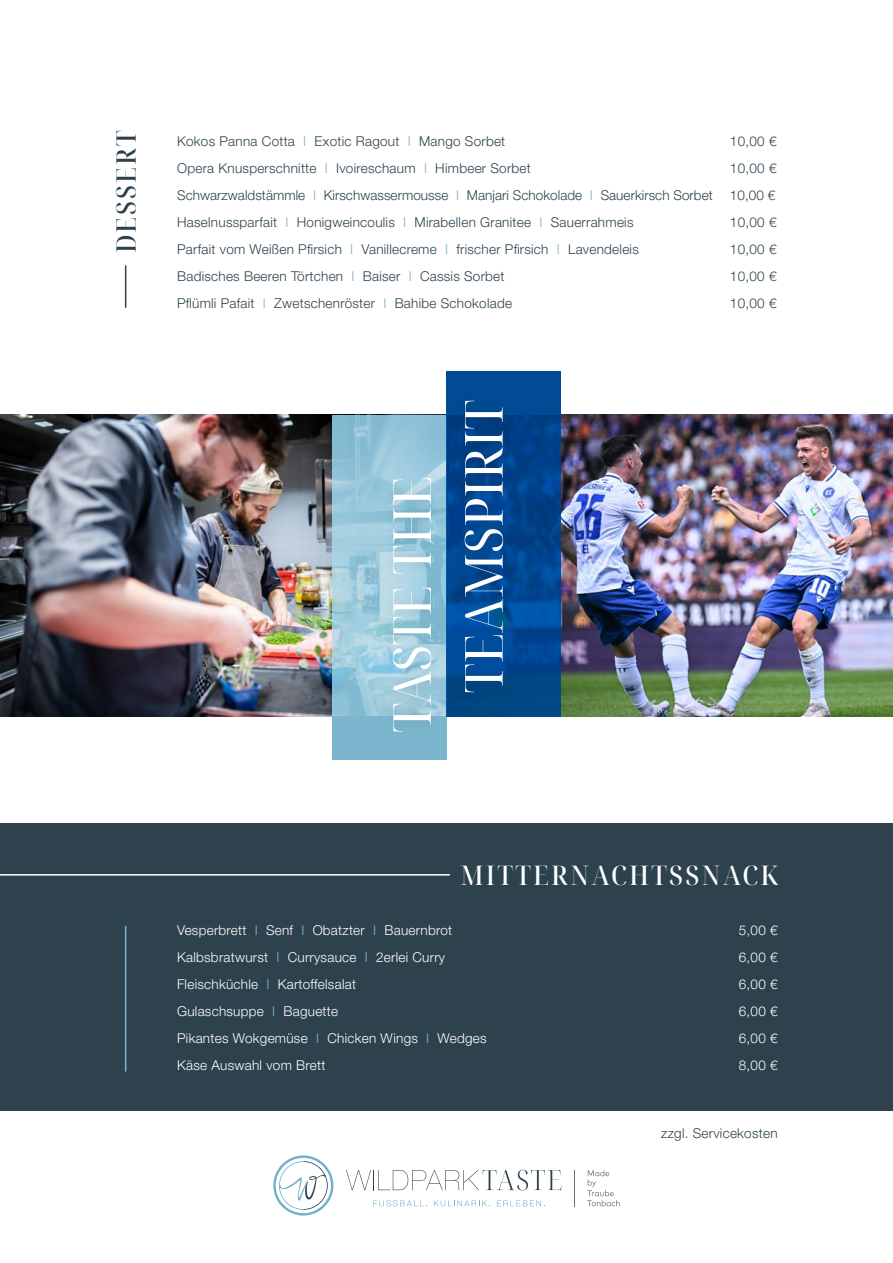
<style>
.page{position:relative;width:893px;height:1263px;background:#fff}
.page>*{position:absolute;margin:0;border:0;box-sizing:border-box;transform-origin:0 0}
.t1{font:semi-condensed 52.5px "Noto Serif Display";color:#fff}
.t2{font:500 semi-condensed 27px "Noto Serif Display";letter-spacing:.08em;color:#fff}
.t3{font:500 semi-condensed 27px "Noto Serif Display";letter-spacing:.08em;color:#2d424d}
.t4{font:300 13.5px "Helvetica Neue LT Pro";letter-spacing:.02em;color:#2d424d}
.t5{font:300 13.5px "Helvetica Neue LT Pro";letter-spacing:.02em;color:#fff}
.s1{color:#7bb6ce}
</style>
<div class="page">
<img style="left:0;top:415px;width:893px;height:301px">
<div style="left:332px;top:716px;width:114px;height:43px;background:#7bb6ce"></div>
<svg style="left:332px;top:415px;width:114px;height:301px;background:#98c7da"></svg>
<svg style="left:446px;top:415px;width:115px;height:301px;background:#00468e"></svg>
<div style="left:446px;top:372px;width:115px;height:43px;background:#004b93"></div>
<div style="left:383px;top:467px;width:58px;height:275px;background:#2c3840;opacity:.15"></div>
<div style="left:454px;top:390px;width:59px;height:312px;background:#2c3840;opacity:.2"></div>
<hr style="left:125px;top:265px;width:1px;height:43px;background:#2d424d">
<div style="left:0;top:823px;width:893px;height:288px;background:#2d424d"></div>
<hr style="left:125px;top:926px;width:1px;height:145px;background:#7bb6ce">
<hr style="left:0;top:874px;width:450px;height:1px;background:#fff">
<svg style="left:346px;top:1170px;width:215px;height:20px"></svg>
<svg style="left:373px;top:1200px;width:54px;height:6px"></svg>
<svg style="left:434px;top:1200px;width:56px;height:6px"></svg>
<svg style="left:497px;top:1200px;width:48px;height:6px"></svg>
<svg style="left:273px;top:1155px;width:60px;height:60px"></svg>
<hr style="left:574px;top:1170px;width:1px;height:36px;background:#6c6c6f">
<svg style="left:587px;top:1170px;width:33px;height:36px"></svg>
<p class="t3" style="left:107px;top:253px;width:125px;rotate:-90deg">DESSERT</p>
<p class="t4" style="left:177px;top:133px;width:330px">Kokos Panna Cotta <span class="s1">I</span> Exotic Ragout <span class="s1">I</span> Mango Sorbet</p>
<p class="t4" style="left:730px;top:133px;width:48px">10,00 €</p>
<p class="t4" style="left:177px;top:160px;width:355px">Opera Knusperschnitte <span class="s1">I</span> Ivoireschaum <span class="s1">I</span> Himbeer Sorbet</p>
<p class="t4" style="left:730px;top:160px;width:48px">10,00 €</p>
<p class="t4" style="left:177px;top:187px;width:537px">Schwarzwaldstämmle <span class="s1">I</span> Kirschwassermousse <span class="s1">I</span> Manjari Schokolade <span class="s1">I</span> Sauerkirsch Sorbet</p>
<p class="t4" style="left:730px;top:187px;width:47px">10,00 €</p>
<p class="t4" style="left:177px;top:214px;width:458px">Haselnussparfait <span class="s1">I</span> Honigweincoulis <span class="s1">I</span> Mirabellen Granitee <span class="s1">I</span> Sauerrahmeis</p>
<p class="t4" style="left:730px;top:214px;width:48px">10,00 €</p>
<p class="t4" style="left:177px;top:241px;width:463px">Parfait vom Weißen Pfirsich <span class="s1">I</span> Vanillecreme <span class="s1">I</span> frischer Pfirsich <span class="s1">I</span> Lavendeleis</p>
<p class="t4" style="left:730px;top:241px;width:48px">10,00 €</p>
<p class="t4" style="left:177px;top:268px;width:329px">Badisches Beeren Törtchen <span class="s1">I</span> Baiser <span class="s1">I</span> Cassis Sorbet</p>
<p class="t4" style="left:730px;top:268px;width:48px">10,00 €</p>
<p class="t4" style="left:177px;top:295px;width:336px">Pflümli Pafait <span class="s1">I</span> Zwetschenröster <span class="s1">I</span> Bahibe Schokolade</p>
<p class="t4" style="left:730px;top:295px;width:48px">10,00 €</p>
<p class="t1" style="left:376px;top:732px;width:258px;rotate:-90deg">TASTE THE</p>
<p class="t1" style="left:448px;top:693px;width:295px;rotate:-90deg">TEAMSPIRIT</p>
<p class="t2" style="left:460px;top:856px;width:320px">MITTERNACHTSSNACK</p>
<p class="t5" style="left:177px;top:922px;width:277px">Vesperbrett <span class="s1">I</span> Senf <span class="s1">I</span> Obatzter <span class="s1">I</span> Bauernbrot</p>
<p class="t5" style="left:739px;top:922px;width:40px">5,00 €</p>
<p class="t5" style="left:177px;top:949px;width:269px">Kalbsbratwurst <span class="s1">I</span> Currysauce <span class="s1">I</span> 2erlei Curry</p>
<p class="t5" style="left:739px;top:949px;width:40px">6,00 €</p>
<p class="t5" style="left:177px;top:976px;width:180px">Fleischküchle <span class="s1">I</span> Kartoffelsalat</p>
<p class="t5" style="left:739px;top:976px;width:40px">6,00 €</p>
<p class="t5" style="left:177px;top:1003px;width:163px">Gulaschsuppe <span class="s1">I</span> Baguette</p>
<p class="t5" style="left:739px;top:1003px;width:40px">6,00 €</p>
<p class="t5" style="left:177px;top:1030px;width:311px">Pikantes Wokgemüse <span class="s1">I</span> Chicken Wings <span class="s1">I</span> Wedges</p>
<p class="t5" style="left:739px;top:1030px;width:40px">6,00 €</p>
<p class="t5" style="left:177px;top:1057px;width:150px">Käse Auswahl vom Brett</p>
<p class="t5" style="left:739px;top:1057px;width:40px">8,00 €</p>
<p class="t4" style="left:661px;top:1125px;width:118px">zzgl. Servicekosten</p>
</div>
